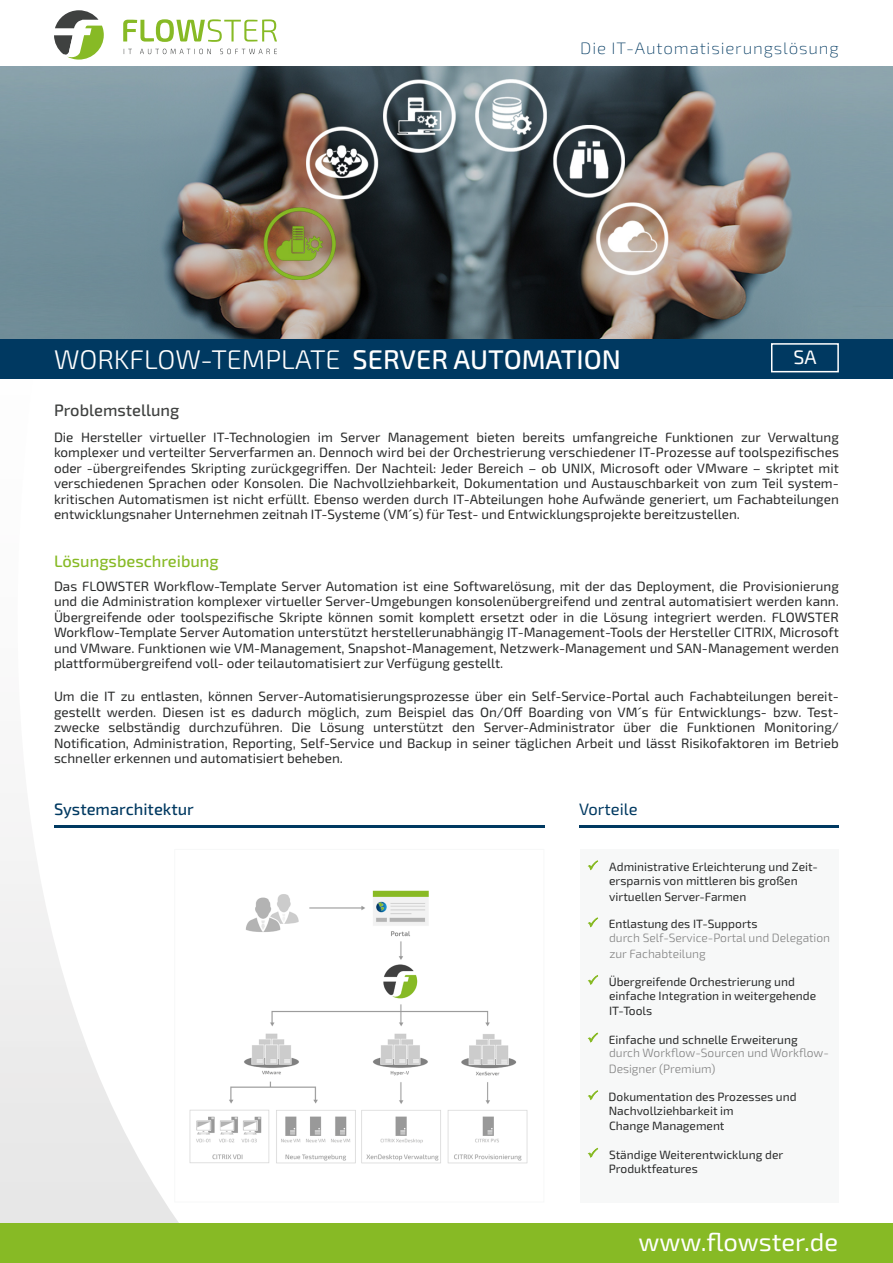
<style>
.page{position:relative;width:893px;height:1263px;background:#fff}
.page>*{position:absolute;margin:0;border:0;box-sizing:border-box;transform-origin:0 0}
.t1{font:300 27px "Exo 2.0";color:#fff}
.t2{font:25.5px "Exo 2.0";color:#fff}
.t3{font:19.5px "Exo 2.0";color:#fff}
.t4{font:200 16.5px "Exo 2.0";letter-spacing:.05em;color:#003961}
.t5{font:500 16.5px "Exo 2.0";color:#87ba25}
.t6{font:500 16.5px "Exo 2.0";color:#003961}
.t7{font:500 16.5px "Exo 2.0";color:#3f4140}
.t8{font:16.5px "Exo 2.0";color:#003961}
.t9{font:13.5px/15.5px "Exo 2.0";color:#292a2a;text-align:justify}
.t10{font:12px/13.8px "Exo 2.0";color:#292a2a}
.t11{font:300 12px/15.6px "Exo 2.0";color:#808080}
.s1{font-weight:500}
</style>
<div class="page">
<svg style="left:0;top:48px;width:215px;height:1176px"></svg>
<svg style="left:54px;top:10px;width:50px;height:50px"></svg>
<svg style="left:124px;top:49px;width:153px;height:5px"></svg>
<svg style="left:123px;top:19px;width:154px;height:23px"></svg>
<div style="left:580px;top:849px;width:259px;height:353px;background:#f7f8f8"></div>
<hr style="left:54px;top:825px;width:490px;height:2px;background:#003961">
<div style="left:0;top:338px;width:893px;height:41px;background:#003961"></div>
<hr style="left:579px;top:825px;width:260px;height:2px;background:#003961">
<div style="left:0;top:1224px;width:893px;height:39px;background:#87ba25"></div>
<div style="left:771px;top:343px;width:68px;height:29px;border:2px solid #fff"></div>
<img style="left:183px;top:885px;width:345px;height:285px">
<img style="left:0;top:67px;width:893px;height:271px">
<svg style="left:587px;top:860px;width:12px;height:11px"></svg>
<svg style="left:587px;top:917px;width:12px;height:11px"></svg>
<svg style="left:588px;top:975px;width:10px;height:10px"></svg>
<svg style="left:587px;top:1032px;width:12px;height:11px"></svg>
<svg style="left:587px;top:1090px;width:12px;height:11px"></svg>
<svg style="left:587px;top:1147px;width:12px;height:11px"></svg>
<p class="t4" style="left:580px;top:39px;width:260px">Die IT-Automatisierungslösung</p>
<h1 class="t1" style="left:54px;top:343px;width:568px">WORKFLOW-TEMPLATE <span class="s1">SERVER AUTOMATION</span></h1>
<h3 class="t3" style="left:794px;top:346px;width:25px">SA</h3>
<p class="t7" style="left:54px;top:401px;width:127px">Problemstellung</p>
<p class="t9" style="left:54px;top:429px;width:786px">Die Hersteller virtueller IT-Technologien im Server Management bieten bereits umfangreiche Funktionen zur Verwaltung komplexer und verteilter Serverfarmen an. Dennoch wird bei der Orchestrierung verschiedener IT-Prozesse auf toolspezifisches oder -übergreifendes Skripting zurückgegriffen. Der Nachteil: Jeder Bereich – ob UNIX, Microsoft oder VMware – skriptet mit verschiedenen Sprachen oder Konsolen. Die Nachvollziehbarkeit, Dokumentation und Austauschbarkeit von zum Teil system&shy;kritischen Automatismen ist nicht erfüllt. Ebenso werden durch IT-Abteilungen hohe Aufwände generiert, um Fachabteilungen entwicklungsnaher Unternehmen zeitnah IT-Systeme (VM´s) für Test- und Entwicklungsprojekte bereitzustellen.</p>
<p class="t5" style="left:54px;top:551px;width:166px">Lösungsbeschreibung</p>
<p class="t9" style="left:54px;top:579px;width:786px">Das FLOWSTER Workflow-Template Server Automation ist eine Softwarelösung, mit der das Deployment, die Provisionierung und die Administration komplexer virtueller Server-Umgebungen konsolenübergreifend und zentral automatisiert werden kann.<br>Übergreifende oder toolspezifische Skripte können somit komplett ersetzt oder in die Lösung integriert werden. FLOWSTER Workflow-Template Server Automation unterstützt herstellerunabhängig IT-Management-Tools der Hersteller CITRIX, Microsoft und VMware. Funktionen wie VM-Management, Snapshot-Management, Netzwerk-Management und SAN-Management werden plattformübergreifend voll- oder teilautomatisiert zur Verfügung gestellt.</p>
<p class="t9" style="left:54px;top:689px;width:786px">Um die IT zu entlasten, können Server-Automatisierungsprozesse über ein Self-Service-Portal auch Fachabteilungen bereit&shy;gestellt werden. Diesen ist es dadurch möglich, zum Beispiel das On/Off Boarding von VM´s für Entwicklungs- bzw. Test&shy;zwecke selbständig durchzuführen. Die Lösung unterstützt den Server-Administrator über die Funktionen Monitoring/ Notification, Administration, Reporting, Self-Service und Backup in seiner täglichen Arbeit und lässt Risikofaktoren im Betrieb schneller erkennen und automatisiert beheben.</p>
<p class="t6" style="left:54px;top:800px;width:141px">Systemarchitektur</p>
<p class="t8" style="left:579px;top:800px;width:60px">Vorteile</p>
<p class="t10" style="left:609px;top:860px;width:210px">Administrative Erleichterung und Zeit&shy;ersparnis von mittleren bis großen</p>
<p class="t10" style="left:609px;top:890px;width:139px">virtuellen Server-Farmen</p>
<p class="t10" style="left:609px;top:917px;width:150px">Entlastung des IT-Supports</p>
<p class="t11" style="left:609px;top:930px;width:223px">durch Self-Service-Portal und Delegation zur Fachabteilung</p>
<p class="t10" style="left:609px;top:975px;width:209px">Übergreifende Orchestrierung und einfache Integration in weitergehende</p>
<p class="t10" style="left:609px;top:1004px;width:45px">IT-Tools</p>
<p class="t10" style="left:609px;top:1033px;width:190px">Einfache und schnelle Erweiterung</p>
<p class="t11" style="left:609px;top:1045px;width:222px">durch Workflow-Sourcen und Workflow-<br>Designer (Premium)</p>
<p class="t10" style="left:608px;top:1090px;width:190px">Dokumentation des Prozesses und<br>Nachvollziehbarkeit im</p>
<p class="t10" style="left:609px;top:1119px;width:117px">Change Management</p>
<p class="t10" style="left:609px;top:1148px;width:176px">Ständige Weiterentwicklung der<br>Produktfeatures</p>
<h2 class="t2" style="left:638px;top:1227px;width:201px">www.flowster.de</h2>
</div>
